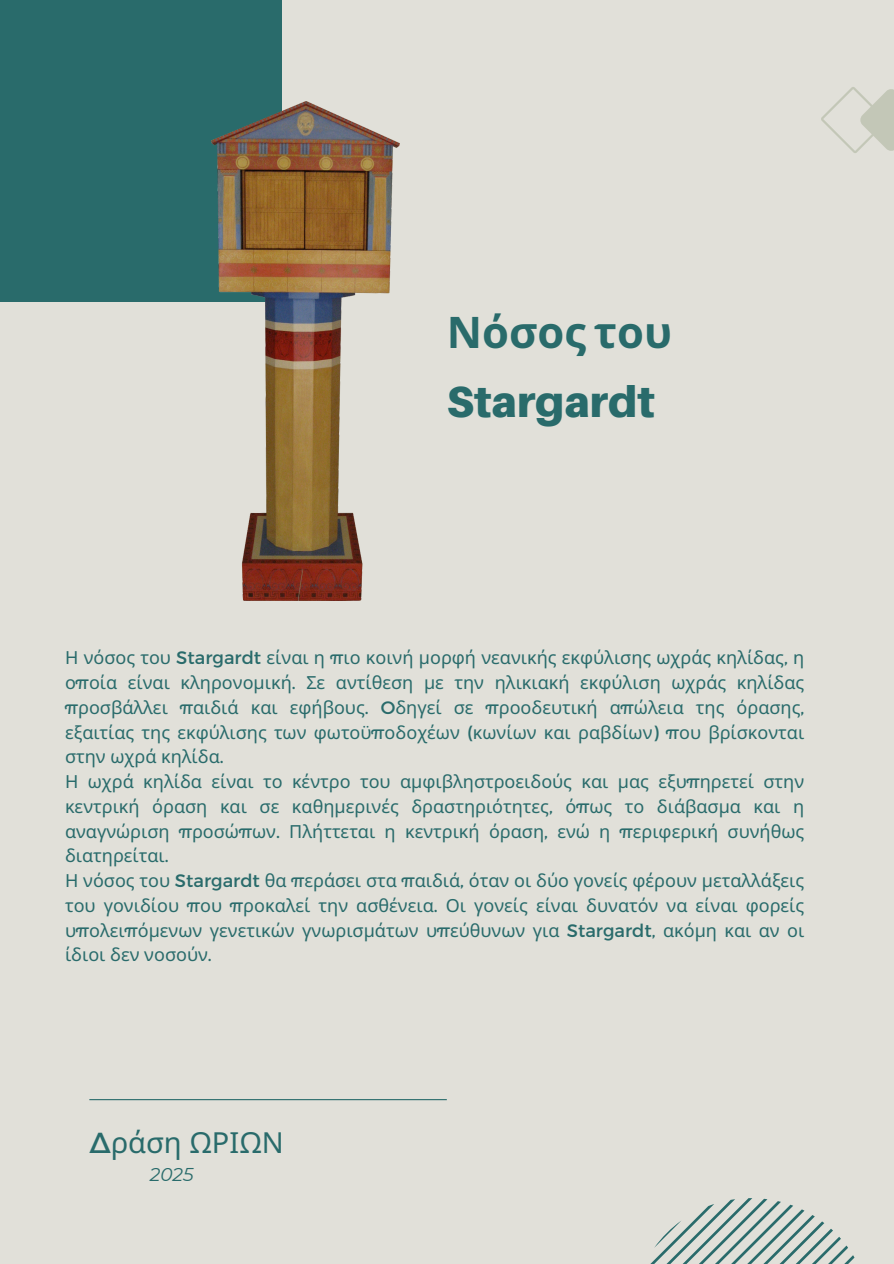
<style>
.page{position:relative;width:894px;height:1264px;background:#fff}
.page>*{position:absolute;margin:0;border:0;box-sizing:border-box;transform-origin:0 0}
.t1{font:900 43.5px/68.7px "Aileron";color:#296b6b}
.t2{font:28.95px "Noto Sans";color:#296b6b}
.t3{font:italic 18.6px "Montserrat";color:#296b6b}
.t4{font:18px/24.8px "Noto Sans";color:#296b6b;text-align:justify}
.s1{font-family:"Noto Sans";font-weight:700}
.s2{font-family:"Montserrat"}
</style>
<div class="page">
<div style="left:0;top:0;width:893px;height:1263px;background:#e1e0d9"></div>
<div style="left:0;top:0;width:281px;height:302px;background:#296b6b"></div>
<hr style="left:89px;top:1099px;width:357px;height:1px;background:#296b6b">
<svg style="left:821px;top:87px;width:72px;height:66px"></svg>
<svg style="left:651px;top:1198px;width:204px;height:65px"></svg>
<img style="left:212px;top:101px;width:188px;height:499px">
<p class="t1" style="left:446px;top:298px;width:227px"><span class="s1">Νόσος του<br></span>Stargardt</p>
<p class="t4" style="left:65px;top:645px;width:740px">Η νόσος του <span class="s2">Stargardt</span> είναι η <span class="s2">π</span>ιο κοινή μορφή νεανικής εκφύλισης ωχράς κηλίδας<span class="s2">,</span> η ο<span class="s2">π</span>οία είναι κληρονομική<span class="s2">.</span> Σε αντίθεση με την ηλικιακή εκφύλιση ωχράς κηλίδας <span class="s2">π</span>ροσβάλλει <span class="s2">π</span>αιδιά και εφήβους<span class="s2">. O</span>δηγεί σε <span class="s2">π</span>ροοδευτική α<span class="s2">π</span>ώλεια της όρασης<span class="s2">, </span>εξαιτίας της εκφύλισης των φωτοϋ<span class="s2">π</span>οδοχέων <span class="s2">(</span>κωνίων και ραβδίων<span class="s2">) π</span>ου βρίσκονται στην ωχρά κηλίδα<span class="s2">.</span></p>
<h1 class="t4" style="left:65px;top:768px;width:740px">Η ωχρά κηλίδα είναι το κέντρο του αμφιβληστροειδούς και μας εξυ<span class="s2">π</span>ηρετεί στην κεντρική όραση και σε καθημερινές δραστηριότητες<span class="s2">,</span> ό<span class="s2">π</span>ως το διάβασμα και η αναγνώριση <span class="s2">π</span>ροσώ<span class="s2">π</span>ων<span class="s2">.</span> Πλήττεται η κεντρική όραση<span class="s2">,</span> ενώ η <span class="s2">π</span>εριφερική συνήθως διατηρείται<span class="s2">.</span></h1>
<p class="t4" style="left:65px;top:867px;width:740px">Η νόσος του <span class="s2">Stargardt</span> θα <span class="s2">π</span>εράσει στα <span class="s2">π</span>αιδιά<span class="s2">,</span> όταν οι δύο γονείς φέρουν μεταλλάξεις του γονιδίου <span class="s2">π</span>ου <span class="s2">π</span>ροκαλεί την ασθένεια<span class="s2">.</span> Οι γονείς είναι δυνατόν να είναι φορείς υ<span class="s2">π</span>ολει<span class="s2">π</span>όμενων γενετικών γνωρισμάτων υ<span class="s2">π</span>εύθυνων για <span class="s2">Stargardt,</span> ακόμη και αν οι</p>
<p class="t4" style="left:65px;top:942px;width:148px">ίδιοι δεν νοσούν<span class="s2">.</span></p>
<p class="t2" style="left:89px;top:1121px;width:196px"><span class="s2">Δ</span>ράση ΩΡΙΩΝ</p>
<p class="t3" style="left:150px;top:1162px;width:45px">2025</p>
</div>
